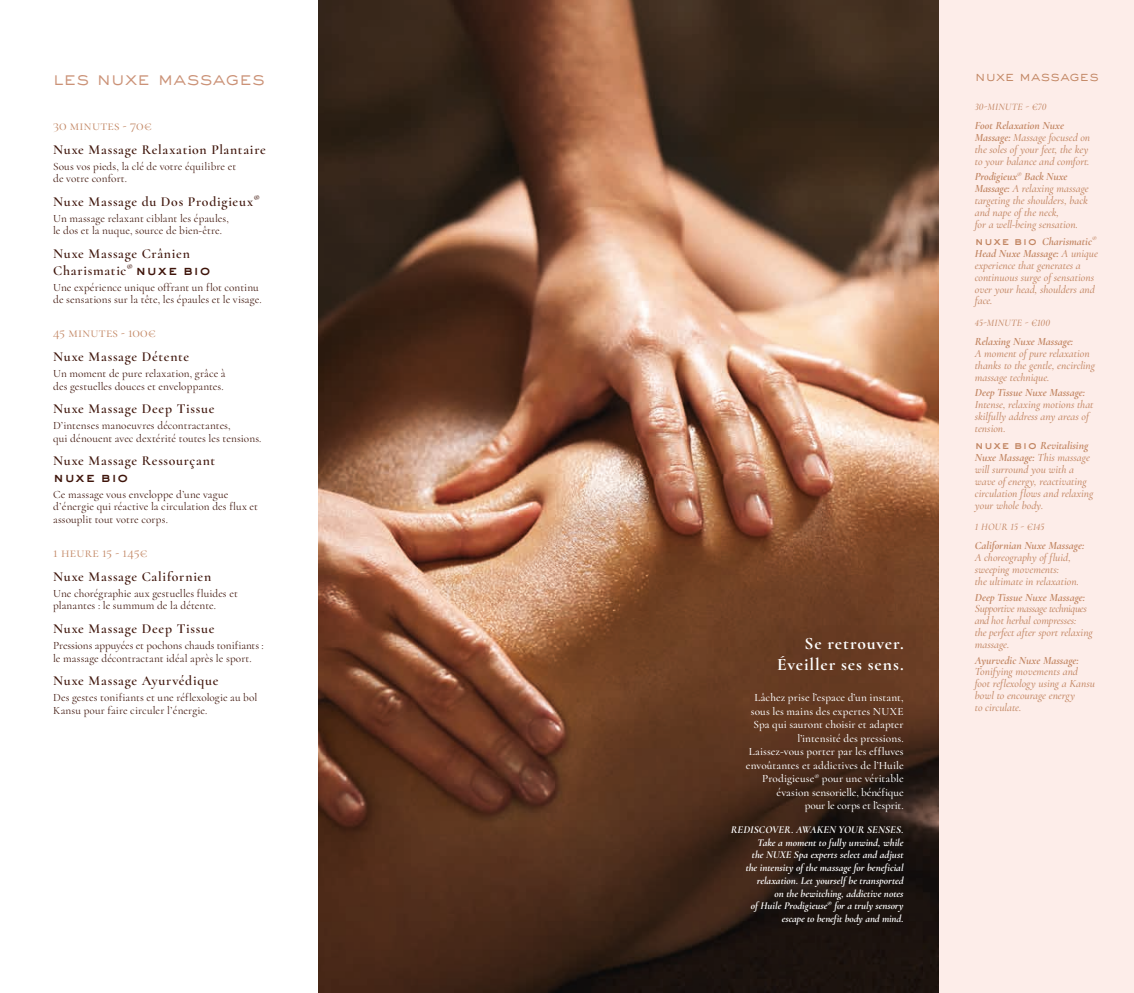
<style>
.page{position:relative;width:1134px;height:993px;background:#fff}
.page>*{position:absolute;margin:0;border:0;box-sizing:border-box;transform-origin:0 0}
.t1{font:300 18.75px "Sackers Gothic Std";color:#cb9277}
.t2{font:700 17.5px/21px "Cormorant";letter-spacing:.05em;color:#fff;text-align:right}
.t3{font:600 13.75px/16.5px "Cormorant";letter-spacing:.045em;color:#3e140a}
.t4{font:13.75px "Cormorant";letter-spacing:.02em;color:#c28663}
.t5{font:300 13.75px "Sackers Gothic Std";letter-spacing:.005em;color:#c28663}
.t6{font:800 13.75px "Sackers Gothic Std";letter-spacing:.03em;color:#3e140a}
.t7{font:italic 500 11.25px/11.9px "Cormorant";letter-spacing:-.005em;color:#c28663}
.t8{font:11.25px/12.5px "Cormorant";letter-spacing:.01em;color:#3e140a}
.t9{font:500 11.25px/13.5px "Cormorant";letter-spacing:.005em;color:#fff;text-align:right}
.t10{font:italic 700 11.25px "Cormorant";color:#c28663}
.t11{font:italic 700 10.62px/12.8px "Cormorant";color:#fff;text-align:right}
.t12{font:italic 500 10px "Cormorant";letter-spacing:.02em;color:#c28663}
.s1{font-family:"Sackers Gothic Std";font-weight:800}
.s2{font-weight:700}
.s3{font-family:"Sackers Gothic Std";font-weight:800;font-style:normal}
</style>
<div class="page">
<img style="left:319px;top:0;width:620px;height:992px">
<div style="left:939px;top:0;width:195px;height:992px;background:#fdede9"></div>
<h1 class="t1" style="left:53px;top:66px;width:213px">les nuxe massages</h1>
<p class="t4" style="left:53px;top:117px;width:100px">30 minutes - 70€</p>
<p class="t3" style="left:53px;top:141px;width:214px">Nuxe Massage Relaxation Plantaire</p>
<p class="t8" style="left:53px;top:160px;width:184px">Sous vos pieds, la clé de votre équilibre et de votre confort.</p>
<p class="t3" style="left:53px;top:193px;width:208px">Nuxe Massage du Dos Prodigieux<sup>®</sup></p>
<p class="t8" style="left:53px;top:212px;width:177px">Un massage relaxant ciblant les épaules, le dos et la nuque, source de bien-être.</p>
<p class="t3" style="left:53px;top:245px;width:159px">Nuxe Massage Crânien<br>Charismatic<sup>®</sup> <span class="s1">nuxe bio</span></p>
<p class="t8" style="left:53px;top:280px;width:210px">Une expérience unique offrant un flot continu de sensations sur la tête, les épaules et le visage.</p>
<p class="t4" style="left:53px;top:324px;width:104px">45 minutes - 100€</p>
<p class="t3" style="left:53px;top:348px;width:137px">Nuxe Massage Détente</p>
<p class="t8" style="left:53px;top:367px;width:174px">Un moment de pure relaxation, grâce à des gestuelles douces et enveloppantes.</p>
<p class="t3" style="left:53px;top:400px;width:163px">Nuxe Massage Deep Tissue</p>
<p class="t8" style="left:53px;top:419px;width:210px">D’intenses manoeuvres décontractantes,<br>qui dénouent avec dextérité toutes les tensions.</p>
<p class="t3" style="left:53px;top:452px;width:163px">Nuxe Massage Ressourçant</p>
<p class="t6" style="left:53px;top:467px;width:77px">nuxe bio</p>
<p class="t8" style="left:53px;top:488px;width:206px">Ce massage vous enveloppe d’une vague d’énergie qui réactive la circulation des flux et assouplit tout votre corps.</p>
<p class="t4" style="left:53px;top:544px;width:96px">1 heure 15 - 145€</p>
<p class="t3" style="left:53px;top:567px;width:160px">Nuxe Massage Californien</p>
<p class="t8" style="left:53px;top:586px;width:186px">Une chorégraphie aux gestuelles fluides et planantes : le summum de la détente.</p>
<p class="t3" style="left:53px;top:620px;width:163px">Nuxe Massage Deep Tissue</p>
<p class="t8" style="left:53px;top:639px;width:212px">Pressions appuyées et pochons chauds tonifiants : le massage décontractant idéal après le sport.</p>
<p class="t3" style="left:53px;top:672px;width:167px">Nuxe Massage Ayurvédique</p>
<p class="t8" style="left:53px;top:691px;width:206px">Des gestes tonifiants et une réflexologie au bol<br>Kansu pour faire circuler l’énergie.</p>
<h2 class="t2" style="left:777px;top:632px;width:128px">Se retrouver.<br>Éveiller ses sens.</h2>
<p class="t9" style="left:746px;top:690px;width:159px">Lâchez prise l’espace d’un instant, sous les mains des expertes NUXE Spa qui sauront choisir et adapter l’intensité des pressions.<br>Laissez-vous porter par les effluves envoûtantes et addictives de l’Huile Prodigieuse<sup>®</sup> pour une véritable évasion sensorielle, bénéfique<br>pour le corps et l’esprit.</p>
<p class="t11" style="left:731px;top:822px;width:174px">REDISCOVER. AWAKEN YOUR SENSES.<br>Take a moment to fully unwind, while<br>the NUXE Spa experts select and adjust<br>the intensity of the massage for beneficial relaxation. Let yourself be transported<br>on the bewitching, addictive notes<br>of Huile Prodigieuse<sup>®</sup> for a truly sensory escape to benefit body and mind.</p>
<p class="t5" style="left:975px;top:67px;width:126px">nuxe massages</p>
<p class="t12" style="left:975px;top:101px;width:73px">30-MINUTE - €70</p>
<p class="t7" style="left:975px;top:120px;width:117px"><span class="s2">Foot Relaxation Nuxe<br>Massage:</span> Massage focused on the soles of your feet, the key to your balance and comfort.</p>
<p class="t7" style="left:975px;top:171px;width:115px"><span class="s2">Prodigieux</span><sup>®</sup> <span class="s2">Back Nuxe<br>Massage:</span> A relaxing massage targeting the shoulders, back and nape of the neck,<br>for a well-being sensation.</p>
<p class="t7" style="left:975px;top:235px;width:125px"><span class="s3">nuxe bio</span> <span class="s2">Charismatic</span><sup>®<br></sup><span class="s2">Head Nuxe Massage:</span> A unique experience that generates a continuous surge of sensations over your head, shoulders and face.</p>
<p class="t12" style="left:975px;top:317px;width:77px">45-MINUTE - €100</p>
<p class="t10" style="left:975px;top:335px;width:100px">Relaxing Nuxe Massage:</p>
<p class="t7" style="left:975px;top:347px;width:122px">A moment of pure relaxation thanks to the gentle, encircling massage technique.</p>
<p class="t10" style="left:975px;top:386px;width:112px">Deep Tissue Nuxe Massage:</p>
<p class="t7" style="left:975px;top:398px;width:120px">Intense, relaxing motions that skilfully address any areas of tension.</p>
<p class="t7" style="left:975px;top:439px;width:120px"><span class="s3">nuxe bio</span> <span class="s2">Revitalising<br>Nuxe Massage:</span> This massage will surround you with a wave of energy, reactivating circulation flows and relaxing your whole body.</p>
<p class="t12" style="left:975px;top:521px;width:71px">1 HOUR 15 - €145</p>
<p class="t10" style="left:975px;top:538px;width:111px">Californian Nuxe Massage:</p>
<p class="t7" style="left:975px;top:551px;width:106px">A choreography of fluid, sweeping movements:<br>the ultimate in relaxation.</p>
<p class="t10" style="left:975px;top:590px;width:112px">Deep Tissue Nuxe Massage:</p>
<p class="t7" style="left:975px;top:602px;width:120px">Supportive massage techniques and hot herbal compresses:<br>the perfect after sport relaxing massage.</p>
<p class="t10" style="left:975px;top:652px;width:106px">Ayurvedic Nuxe Massage:</p>
<p class="t7" style="left:975px;top:665px;width:122px">Tonifying movements and foot reflexology using a Kansu bowl to encourage energy<br>to circulate.</p>
</div>
